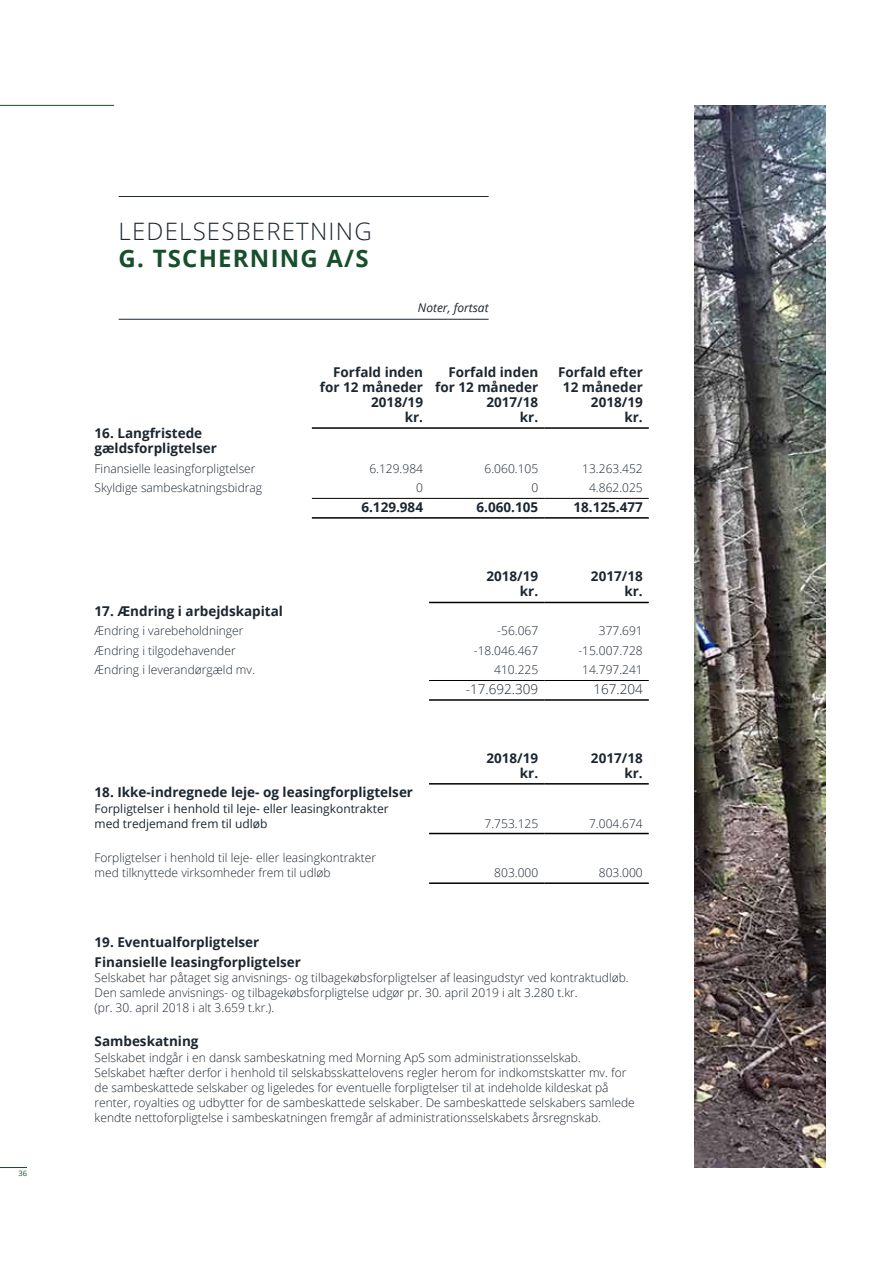
<style>
.page{position:relative;width:893px;height:1263px;background:#fff}
.page>*{position:absolute;margin:0;border:0;box-sizing:border-box;transform-origin:0 0}
.t1{font:300 24px "Open Sans";letter-spacing:.05em;color:#1b2630}
.t2{font:700 24px "Open Sans";letter-spacing:.05em;color:#164f2c}
.t3{font:700 13.5px/15px "Open Sans";color:#1b2630;text-align:right}
.t4{font:300 13.5px "Open Sans";color:#1b2630}
.t5{font:300 12px/15px "Open Sans";color:#1b2630}
.t6{font:12px/15px "Open Sans";color:#1b2630}
.t7{font:italic 12px "Open Sans";color:#1b2630}
.t8{font:7.5px "Open Sans";color:#164f2c}
</style>
<div class="page">
<img style="left:695px;top:105px;width:130px;height:1062px">
<svg style="left:0;top:1167px;width:27px;height:1px"></svg>
<hr style="left:0;top:105px;width:114px;height:1px;background:#164f2c">
<hr style="left:312px;top:427px;width:117px;height:2px;background:#000">
<hr style="left:429px;top:427px;width:115px;height:2px;background:#000">
<hr style="left:544px;top:427px;width:105px;height:2px;background:#000">
<hr style="left:312px;top:498px;width:117px;height:1px;background:#000">
<hr style="left:429px;top:498px;width:115px;height:1px;background:#000">
<hr style="left:544px;top:498px;width:105px;height:1px;background:#000">
<hr style="left:312px;top:517px;width:117px;height:2px;background:#000">
<hr style="left:429px;top:517px;width:115px;height:2px;background:#000">
<hr style="left:544px;top:517px;width:105px;height:2px;background:#000">
<hr style="left:429px;top:783px;width:115px;height:1px;background:#000">
<hr style="left:544px;top:783px;width:105px;height:1px;background:#000">
<hr style="left:429px;top:882px;width:115px;height:2px;background:#000">
<hr style="left:544px;top:882px;width:105px;height:2px;background:#000">
<hr style="left:429px;top:833px;width:115px;height:1px;background:#000">
<hr style="left:544px;top:833px;width:105px;height:1px;background:#000">
<hr style="left:429px;top:680px;width:115px;height:1px;background:#000">
<hr style="left:544px;top:680px;width:105px;height:1px;background:#000">
<hr style="left:429px;top:699px;width:115px;height:2px;background:#000">
<hr style="left:544px;top:699px;width:105px;height:2px;background:#000">
<hr style="left:429px;top:602px;width:115px;height:1px;background:#000">
<hr style="left:544px;top:602px;width:105px;height:1px;background:#000">
<hr style="left:119px;top:196px;width:370px;height:1px;background:#1b2630">
<hr style="left:119px;top:319px;width:370px;height:1px;background:#1b2630">
<p class="t8" style="left:18px;top:1168px;width:10px">36</p>
<h1 class="t1" style="left:119px;top:215px;width:255px">LEDELSESBERETNING</h1>
<h1 class="t2" style="left:119px;top:241px;width:251px">G. TSCHERNING A/S</h1>
<p class="t7" style="left:418px;top:299px;width:72px">Noter, fortsat</p>
<p class="t3" style="left:320px;top:364px;width:105px">Forfald inden for 12 måneder<br>2018/19<br>kr.</p>
<p class="t3" style="left:435px;top:364px;width:105px">Forfald inden for 12 måneder<br>2017/18<br>kr.</p>
<p class="t3" style="left:558px;top:364px;width:86px">Forfald efter<br>12 måneder<br>2018/19<br>kr.</p>
<p class="t3" style="left:95px;top:426px;width:124px;text-align:left">16. Langfristede gældsforpligtelser</p>
<p class="t5" style="left:95px;top:461px;width:162px">Finansielle leasingforpligtelser</p>
<p class="t5" style="left:369px;top:461px;width:55px">6.129.984</p>
<p class="t5" style="left:485px;top:461px;width:55px">6.060.105</p>
<p class="t5" style="left:582px;top:461px;width:62px">13.263.452</p>
<p class="t5" style="left:95px;top:480px;width:169px">Skyldige sambeskatningsbidrag</p>
<p class="t5" style="left:416px;top:480px;width:8px">0</p>
<p class="t5" style="left:531px;top:480px;width:8px">0</p>
<p class="t5" style="left:589px;top:480px;width:55px">4.862.025</p>
<p class="t3" style="left:361px;top:499px;width:63px">6.129.984</p>
<p class="t3" style="left:477px;top:499px;width:63px">6.060.105</p>
<p class="t3" style="left:573px;top:499px;width:71px">18.125.477</p>
<p class="t3" style="left:486px;top:569px;width:53px">2018/19 kr.</p>
<p class="t3" style="left:591px;top:569px;width:53px">2017/18 kr.</p>
<p class="t3" style="left:95px;top:603px;width:190px">17. Ændring i arbejdskapital</p>
<p class="t5" style="left:95px;top:623px;width:150px">Ændring i varebeholdninger</p>
<p class="t5" style="left:497px;top:623px;width:42px">-56.067</p>
<p class="t5" style="left:599px;top:623px;width:45px">377.691</p>
<p class="t5" style="left:95px;top:643px;width:143px">Ændring i tilgodehavender</p>
<p class="t5" style="left:474px;top:643px;width:66px">-18.046.467</p>
<p class="t5" style="left:578px;top:643px;width:66px">-15.007.728</p>
<p class="t5" style="left:95px;top:662px;width:162px">Ændring i leverandørgæld mv.</p>
<p class="t5" style="left:494px;top:662px;width:45px">410.225</p>
<p class="t5" style="left:582px;top:662px;width:62px">14.797.241</p>
<p class="t4" style="left:466px;top:680px;width:74px">-17.692.309</p>
<p class="t4" style="left:593px;top:680px;width:51px">167.204</p>
<p class="t3" style="left:95px;top:784px;width:320px">18. Ikke-indregnede leje- og leasingforpligtelser</p>
<p class="t6" style="left:95px;top:800px;width:296px">Forpligtelser i henhold til leje- eller leasingkontrakter med tredjemand frem til udløb</p>
<p class="t5" style="left:95px;top:850px;width:283px">Forpligtelser i henhold til leje- eller leasingkontrakter med tilknyttede virksomheder frem til udløb</p>
<p class="t3" style="left:486px;top:750px;width:53px">2018/19 kr.</p>
<p class="t3" style="left:591px;top:750px;width:53px">2017/18 kr.</p>
<p class="t5" style="left:485px;top:815px;width:55px">7.753.125</p>
<p class="t5" style="left:589px;top:815px;width:55px">7.004.674</p>
<p class="t5" style="left:494px;top:865px;width:45px">803.000</p>
<p class="t5" style="left:599px;top:865px;width:45px">803.000</p>
<p class="t3" style="left:95px;top:932px;width:208px;line-height:19.5px;text-align:left">19. Eventualforpligtelser<br>Finansielle leasingforpligtelser</p>
<p class="t5" style="left:95px;top:969px;width:536px">Selskabet har påtaget sig anvisnings- og tilbagekøbsforpligtelser af leasingudstyr ved kontraktudløb.<br>Den samlede anvisnings- og tilbagekøbsforpligtelse udgør pr. 30. april 2019 i alt 3.280 t.kr.<br>(pr. 30. april 2018 i alt 3.659 t.kr.).</p>
<p class="t3" style="left:95px;top:1034px;width:105px">Sambeskatning</p>
<p class="t5" style="left:95px;top:1049px;width:542px">Selskabet indgår i en dansk sambeskatning med Morning ApS som administrationsselskab.<br>Selskabet hæfter derfor i henhold til selskabsskattelovens regler herom for indkomstskatter mv. for de sambeskattede selskaber og ligeledes for eventuelle forpligtelser til at indeholde kildeskat på renter, royalties og udbytter for de sambeskattede selskaber. De sambeskattede selskabers samlede kendte nettoforpligtelse i sambeskatningen fremgår af administrationsselskabets årsregnskab.</p>
</div>
